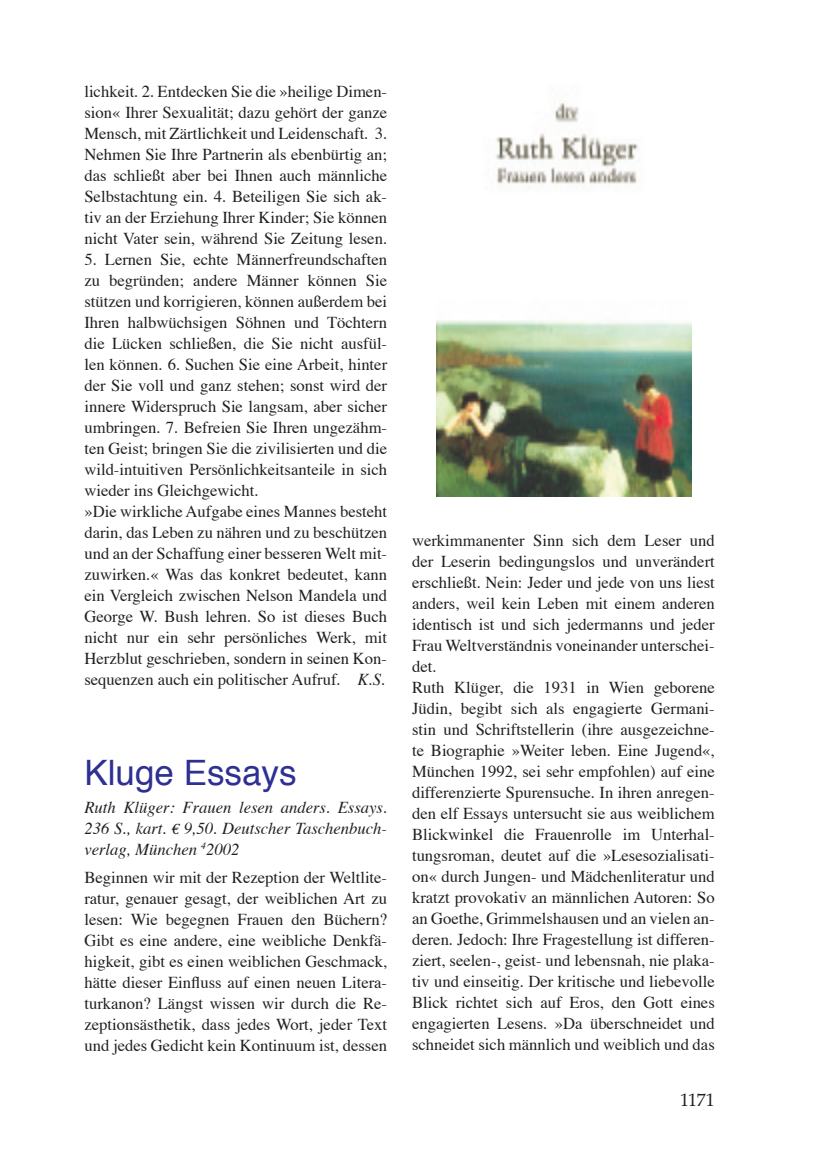
<style>
.page{position:relative;width:829px;height:1176px;background:#fff}
.page>*{position:absolute;margin:0;border:0;box-sizing:border-box;transform-origin:0 0}
.t1{font:35px "Helvetica";color:#2e3092}
.t2{font:17.85px "Palatino";color:#231f20}
.t3{font:16.62px/21px "Times";color:#231f20;text-align:justify}
.t4{font:italic 16.62px/21px "Times";color:#231f20;text-align:justify}
.s1{font-style:italic}
</style>
<div class="page">
<img style="left:437px;top:103px;width:255px;height:394px">
<p class="t3" style="left:84px;top:79px;width:304px">lichkeit. 2. Entdecken Sie die »heilige Dimen&shy;sion« Ihrer Sexualität; dazu gehört der ganze Mensch, mit Zärtlichkeit und Leidenschaft. 3.<br>Nehmen Sie Ihre Partnerin als ebenbürtig an; das schließt aber bei Ihnen auch männliche Selbstachtung ein. 4. Beteiligen Sie sich ak&shy;tiv an der Erziehung Ihrer Kinder; Sie können nicht Vater sein, während Sie Zeitung lesen.</p>
<p class="t3" style="left:84px;top:247px;width:304px;text-align:left">5. Lernen Sie, echte Männerfreundschaften zu begründen; andere Männer können Sie stützen und korrigieren, können außerdem bei Ihren halbwüchsigen Söhnen und Töchtern die Lücken schließen, die Sie nicht ausfül&shy;len können. 6. Suchen Sie eine Arbeit, hinter der Sie voll und ganz stehen; sonst wird der innere Widerspruch Sie langsam, aber sicher umbringen. 7. Befreien Sie Ihren ungezähm&shy;ten Geist; bringen Sie die zivilisierten und die wild-intuitiven Persönlichkeitsanteile in sich wieder ins Gleichgewicht.<br>»Die wirkliche Aufgabe eines Mannes besteht darin, das Leben zu nähren und zu beschützen und an der Schaffung einer besseren Welt mit&shy;zuwirken.« Was das konkret bedeutet, kann ein Vergleich zwischen Nelson Mandela und George W. Bush lehren. So ist dieses Buch nicht nur ein sehr persönliches Werk, mit Herzblut geschrieben, sondern in seinen Kon&shy;sequenzen auch ein politischer Aufruf. <span class="s1">K.S.</span></p>
<h1 class="t1" style="left:84px;top:742px;width:214px">Kluge Essays</h1>
<p class="t4" style="left:84px;top:795px;width:304px">Ruth Klüger: Frauen lesen anders. Essays.<br>236 S., kart. 9,50. Deutscher Taschenbuch&shy;verlag, München <sup>4</sup>2002</p>
<p class="t3" style="left:84px;top:865px;width:304px">Beginnen wir mit der Rezeption der Weltlite&shy;ratur, genauer gesagt, der weiblichen Art zu lesen: Wie begegnen Frauen den Büchern?<br>Gibt es eine andere, eine weibliche Denkfä&shy;higkeit, gibt es einen weiblichen Geschmack, hätte dieser Einfluss auf einen neuen Litera&shy;turkanon? Längst wissen wir durch die Re&shy;zeptionsästhetik, dass jedes Wort, jeder Text und jedes Gedicht kein Kontinuum ist, dessen</p>
<p class="t3" style="left:412px;top:528px;width:304px;text-align:left">werkimmanenter Sinn sich dem Leser und der Leserin bedingungslos und unverändert erschließt. Nein: Jeder und jede von uns liest anders, weil kein Leben mit einem anderen identisch ist und sich jedermanns und jeder Frau Weltverständnis voneinander unterschei&shy;det.<br>Ruth Klüger, die 1931 in Wien geborene Jüdin, begibt sich als engagierte Germani&shy;stin und Schriftstellerin (ihre ausgezeichne&shy;te Biographie »Weiter leben. Eine Jugend«, München 1992, sei sehr empfohlen) auf eine differenzierte Spurensuche. In ihren anregen&shy;den elf Essays untersucht sie aus weiblichem Blickwinkel die Frauenrolle im Unterhal&shy;tungsroman, deutet auf die »Lesesozialisati&shy;on« durch Jungen- und Mädchenliteratur und kratzt provokativ an männlichen Autoren: So an Goethe, Grimmelshausen und an vielen an&shy;deren. Jedoch: Ihre Fragestellung ist differen&shy;ziert, seelen-, geist- und lebensnah, nie plaka&shy;tiv und einseitig. Der kritische und liebevolle Blick richtet sich auf Eros, den Gott eines engagierten Lesens. »Da überschneidet und schneidet sich männlich und weiblich und das</p>
<p class="t2" style="left:680px;top:1088px;width:36px">1171</p>
</div>
